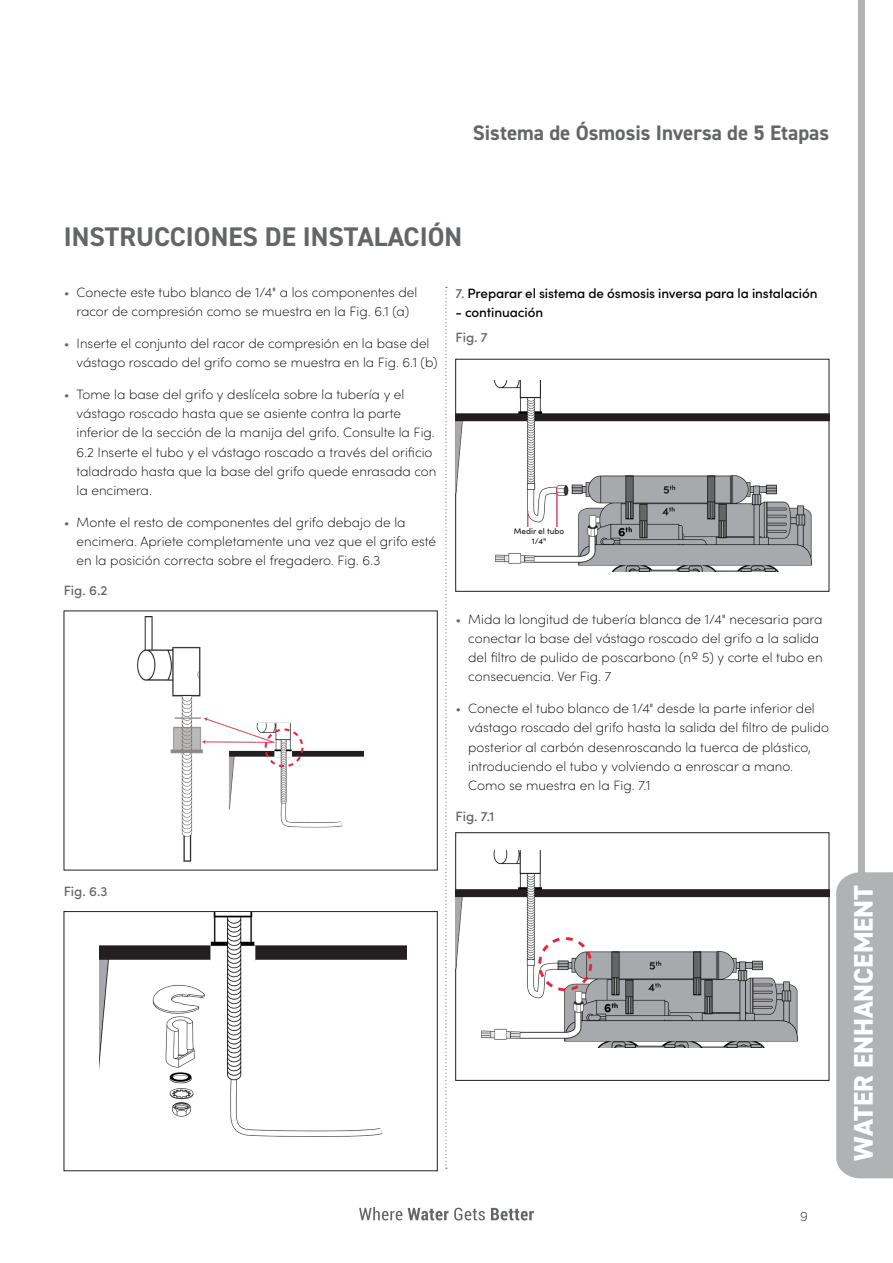
<style>
.page{position:relative;width:893px;height:1263px;background:#fff}
.page>*{position:absolute;margin:0;border:0;box-sizing:border-box;transform-origin:0 0}
.Header_Title_-_DIN_2014_Bold{font:700 27px "DIN2014";color:#646566}
.t1{font:800 27px "DIN2014";color:#fff}
.t2{font:700 21px "DIN2014";color:#646566}
.t3{font:200 13.5px/19.2px "Sofia Pro";color:#000}
.Body_style_-_sofia_9pt_12_8pt{font:500 13.5px "Sofia Pro";letter-spacing:-.01em;color:#000}
.Body_style_-_sofia_9pt_12_8pt-2{font:500 13.5px "Sofia Pro";color:#646566}
.t4{font:200 13.5px "Sofia Pro";color:#231f20}
.t5{font:500 8.25px/10.5px "Sofia Pro";color:#231f20;text-align:center}
.s1{color:#646566}
</style>
<div class="page">
<div style="left:858px;top:0;width:6px;height:968px;background:#b1b2b3"></div>
<div style="left:836px;top:872px;width:57px;height:306px;background:#b1b2b3"></div>
<svg style="left:359px;top:1207px;width:43px;height:13px"></svg>
<svg style="left:408px;top:1208px;width:77px;height:12px"></svg>
<svg style="left:491px;top:1208px;width:43px;height:12px"></svg>
<div style="left:64px;top:911px;width:373px;height:260px;border:1px solid #231f20"></div>
<svg style="left:445px;top:287px;width:2px;height:882px"></svg>
<img style="left:138px;top:617px;width:225px;height:245px">
<img style="left:99px;top:912px;width:308px;height:225px">
<img style="left:455px;top:381px;width:374px;height:190px">
<img style="left:455px;top:851px;width:374px;height:196px">
<div style="left:508px;top:528px;width:62px;height:19px;background:#fff"></div>
<h2 class="t2" style="left:473px;top:118px;width:358px">Sistema de Ósmosis Inversa de 5 Etapas</h2>
<p class="Header_Title_-_DIN_2014_Bold" style="left:64px;top:219px;width:400px">INSTRUCCIONES DE INSTALACIÓN</p>
<p class="t3" style="left:64px;top:282px;width:355px;text-align:center"><span class="s1">•</span> Conecte este tubo blanco de 1/4" a los componentes del racor de compresión como se muestra en la Fig. 6.1 (a)</p>
<p class="t3" style="left:77px;top:333px;width:362px;text-indent:-13px"><span class="s1">•</span> Inserte el conjunto del racor de compresión en la base del vástago roscado del grifo como se muestra en la Fig. 6.1 (b)</p>
<p class="t3" style="left:77px;top:384px;width:361px;text-indent:-13px"><span class="s1">•</span> Tome la base del grifo y deslícela sobre la tubería y el vástago roscado hasta que se asiente contra la parte inferior de la sección de la manija del grifo. Consulte la Fig.<br>6.2 Inserte el tubo y el vástago roscado a través del orificio taladrado hasta que la base del grifo quede enrasada con la encimera.</p>
<p class="t3" style="left:77px;top:512px;width:361px;text-indent:-13px"><span class="s1">•</span> Monte el resto de componentes del grifo debajo de la encimera. Apriete completamente una vez que el grifo esté en la posición correcta sobre el fregadero. Fig. 6.3</p>
<p class="Body_style_-_sofia_9pt_12_8pt-2" style="left:64px;top:581px;width:45px">Fig. 6.2</p>
<p class="Body_style_-_sofia_9pt_12_8pt" style="left:455px;top:283px;width:364px"><span class="s1">7.</span> Preparar el sistema de ósmosis inversa para la instalación</p>
<p class="Body_style_-_sofia_9pt_12_8pt" style="left:455px;top:302px;width:89px">- continuación</p>
<p class="Body_style_-_sofia_9pt_12_8pt-2" style="left:455px;top:327px;width:34px">Fig. 7</p>
<p class="t5" style="left:514px;top:525px;width:52px">Medir el tubo<br>1/4"</p>
<p class="t3" style="left:468px;top:609px;width:356px;text-indent:-13px"><span class="s1">•</span> Mida la longitud de tubería blanca de 1/4" necesaria para conectar la base del vástago roscado del grifo a la salida del filtro de pulido de poscarbono (nº 5) y corte el tubo en consecuencia. Ver Fig. 7</p>
<p class="t3" style="left:468px;top:698px;width:362px;text-indent:-13px"><span class="s1">•</span> Conecte el tubo blanco de 1/4" desde la parte inferior del vástago roscado del grifo hasta la salida del filtro de pulido posterior al carbón desenroscando la tuerca de plástico, introduciendo el tubo y volviendo a enroscar a mano.<br>Como se muestra en la Fig. 7.1</p>
<p class="Body_style_-_sofia_9pt_12_8pt-2" style="left:455px;top:806px;width:40px">Fig. 7.1</p>
<p class="Body_style_-_sofia_9pt_12_8pt-2" style="left:64px;top:881px;width:45px">Fig. 6.3</p>
<p class="t4" style="left:800px;top:1206px;width:9px">9</p>
<h1 class="t1" style="left:845px;top:1161px;width:277px;rotate:-90deg">WATER ENHANCEMENT</h1>
<h1 class="t1" style="left:855px;top:1134px;width:134px;rotate:-90deg">WATER MO</h1>
</div>
